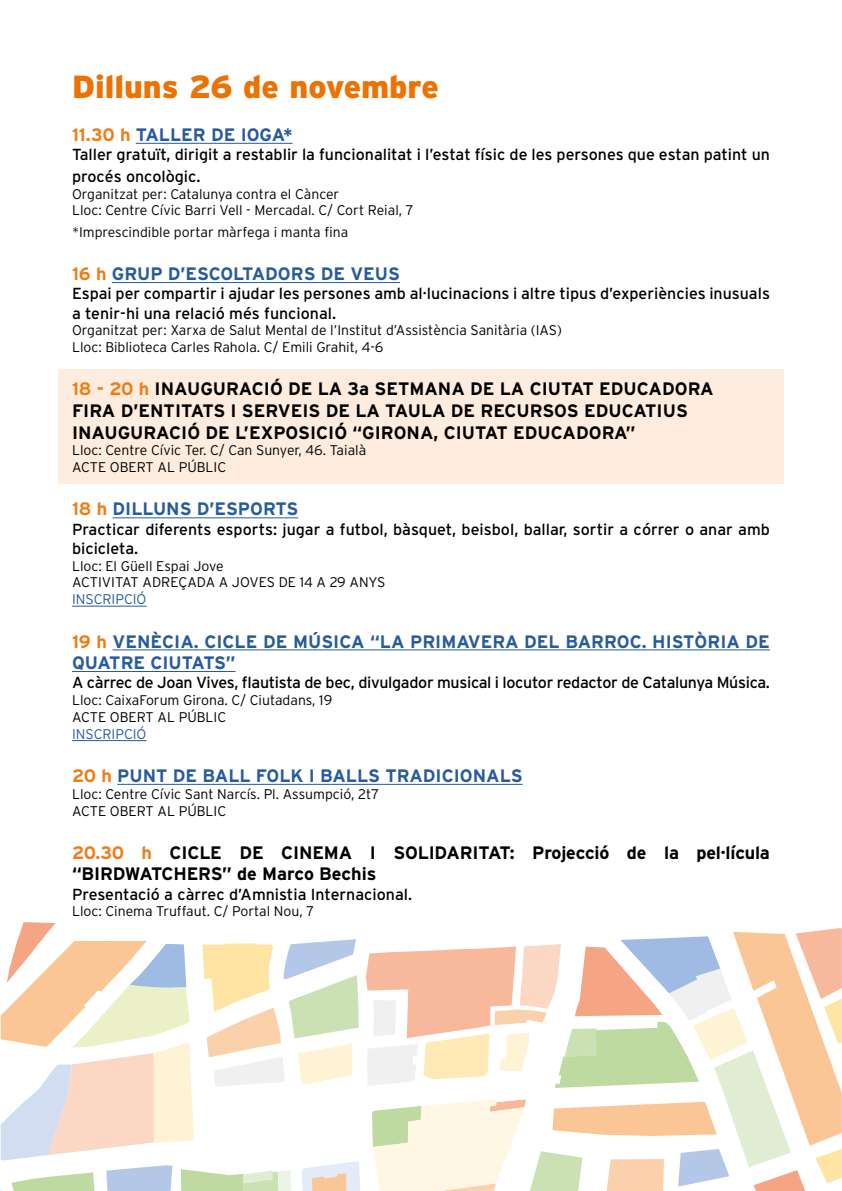
<style>
.page{position:relative;width:842px;height:1191px;background:#fff}
.page>*{position:absolute;margin:0;border:0;box-sizing:border-box;transform-origin:0 0}
.t1{font:900 32px "Interstate";color:#ee7203}
.t2{font:700 18px/21.6px "Interstate";color:#000}
.t3{font:700 18px/21.6px "Interstate";color:#275b9b}
.t4{font:16px/19.2px "Interstate";color:#000}
.t5{font:16px "Interstate";letter-spacing:-.02em;color:#000}
.t6{font:300 14px/16.8px "Interstate";color:#000}
.t7{font:300 14px "Interstate";color:#275b9b}
.s1{color:#ef7d17}
</style>
<div class="page">
<div style="left:58px;top:369px;width:726px;height:114px;background:#feeddf"></div>
<hr style="left:136px;top:143px;width:157px;height:1px;background:#275b9b">
<hr style="left:112px;top:282px;width:288px;height:1px;background:#275b9b">
<hr style="left:113px;top:517px;width:185px;height:1px;background:#275b9b">
<hr style="left:72px;top:606px;width:74px;height:1px;background:#275b9b">
<hr style="left:113px;top:649px;width:657px;height:1px;background:#275b9b">
<hr style="left:72px;top:671px;width:164px;height:1px;background:#275b9b">
<hr style="left:72px;top:740px;width:74px;height:1px;background:#275b9b">
<hr style="left:117px;top:784px;width:406px;height:1px;background:#275b9b">
<svg style="left:1px;top:922px;width:841px;height:269px"></svg>
<h1 class="t1" style="left:72px;top:68px;width:368px">Dilluns 26 de novembre</h1>
<p class="t3" style="left:72px;top:124px;width:222px"><span class="s1">11.30 h</span> TALLER DE IOGA*</p>
<p class="t4" style="left:72px;top:144px;width:699px;line-height:21.6px">Taller gratuït, dirigit a restablir la funcionalitat i l’estat físic de les persones que estan patint un procés oncològic.</p>
<p class="t6" style="left:72px;top:185px;width:343px">Organitzat per: Catalunya contra el Càncer<br>Lloc: Centre Cívic Barri Vell - Mercadal. C/ Cort Reial, 7</p>
<p class="t6" style="left:72px;top:223px;width:278px">*Imprescindible portar màrfega i manta fina</p>
<p class="t3" style="left:72px;top:263px;width:330px"><span class="s1">16 h</span> GRUP D’ESCOLTADORS DE VEUS</p>
<p class="t4" style="left:72px;top:284px;width:699px">Espai per compartir i ajudar les persones amb al·lucinacions i altre tipus d’experiències inusuals a tenir-hi una relació més funcional.</p>
<p class="t6" style="left:72px;top:322px;width:491px">Organitzat per: Xarxa de Salut Mental de l’Institut d’Assistència Sanitària (IAS)<br>Lloc: Biblioteca Carles Rahola. C/ Emili Grahit, 4-6</p>
<p class="t2" style="left:72px;top:378px;width:643px"><span class="s1">18 - 20 h</span> INAUGURACIÓ DE LA 3a SETMANA DE LA CIUTAT EDUCADORA<br>FIRA D’ENTITATS I SERVEIS DE LA TAULA DE RECURSOS EDUCATIUS<br>INAUGURACIÓ DE L’EXPOSICIÓ “GIRONA, CIUTAT EDUCADORA”</p>
<p class="t6" style="left:72px;top:442px;width:296px">Lloc: Centre Cívic Ter. C/ Can Sunyer, 46. Taialà<br>ACTE OBERT AL PÚBLIC</p>
<p class="t3" style="left:72px;top:498px;width:228px"><span class="s1">18 h</span> DILLUNS D’ESPORTS</p>
<p class="t4" style="left:72px;top:519px;width:699px">Practicar diferents esports: jugar a futbol, bàsquet, beisbol, ballar, sortir a córrer o anar amb bicicleta.</p>
<p class="t6" style="left:72px;top:557px;width:315px">Lloc: El Güell Espai Jove<br>ACTIVITAT ADREÇADA A JOVES DE 14 A 29 ANYS</p>
<p class="t7" style="left:72px;top:591px;width:76px">INSCRIPCIÓ</p>
<p class="t3" style="left:72px;top:630px;width:699px"><span class="s1">19 h</span> VENÈCIA. CICLE DE MÚSICA “LA PRIMAVERA DEL BARROC. HISTÒRIA DE<br>QUATRE CIUTATS”</p>
<p class="t5" style="left:72px;top:673px;width:699px">A càrrec de Joan Vives, flautista de bec, divulgador musical i locutor redactor de Catalunya Música.</p>
<p class="t6" style="left:72px;top:691px;width:262px">Lloc: CaixaForum Girona. C/ Ciutadans, 19<br>ACTE OBERT AL PÚBLIC</p>
<p class="t7" style="left:72px;top:726px;width:76px">INSCRIPCIÓ</p>
<p class="t3" style="left:72px;top:764px;width:452px"><span class="s1">20 h</span> PUNT DE BALL FOLK I BALLS TRADICIONALS</p>
<p class="t6" style="left:72px;top:785px;width:309px">Lloc: Centre Cívic Sant Narcís. Pl. Assumpció, 2t7<br>ACTE OBERT AL PÚBLIC</p>
<p class="t2" style="left:72px;top:841px;width:699px"><span class="s1">20.30 h</span> CICLE DE CINEMA I SOLIDARITAT: Projecció de la pel·lícula “BIRDWATCHERS” de Marco Bechis</p>
<p class="t4" style="left:72px;top:884px;width:342px">Presentació a càrrec d’Amnistia Internacional.</p>
<p class="t6" style="left:72px;top:903px;width:244px">Lloc: Cinema Truffaut. C/ Portal Nou, 7</p>
</div>
